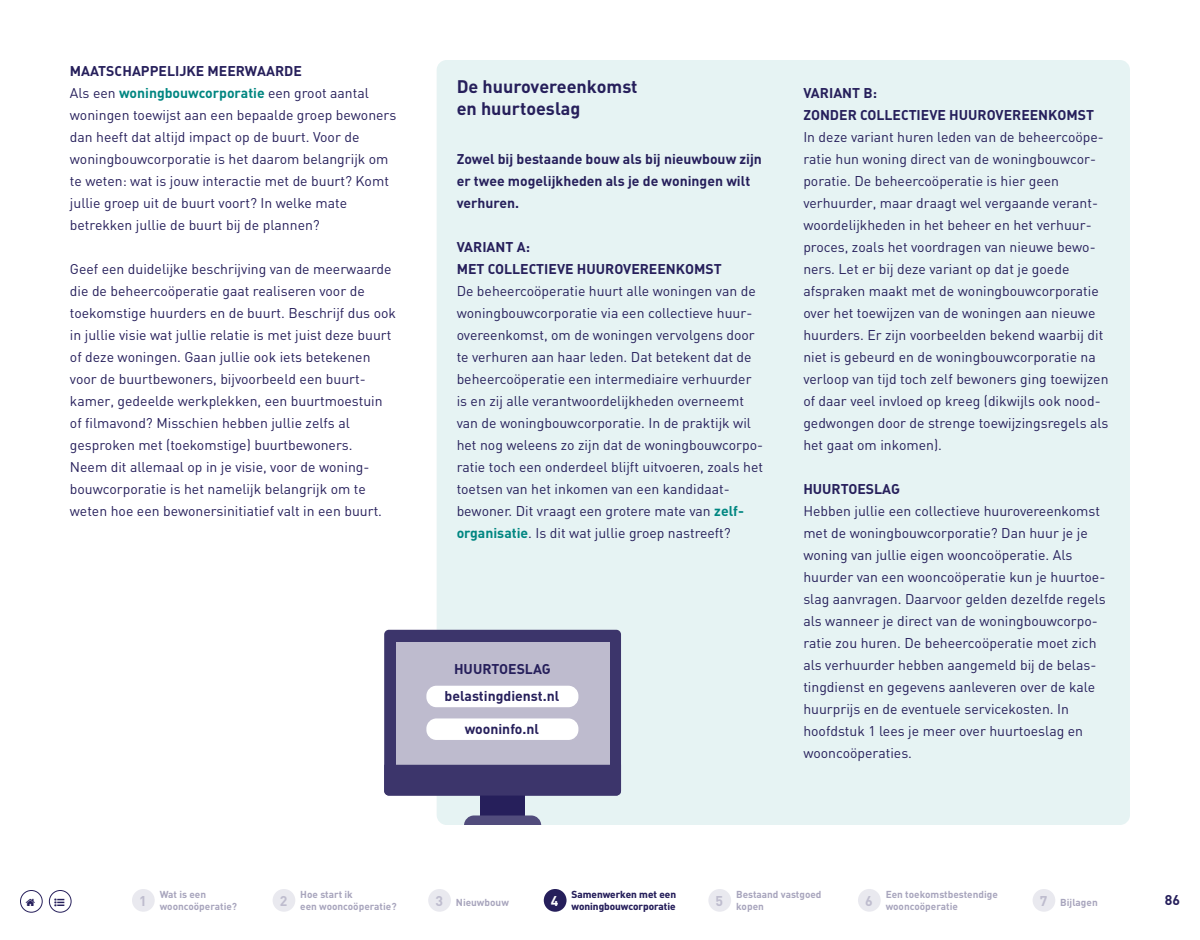
<style>
.page{position:relative;width:1200px;height:940px;background:#fff}
.page>*{position:absolute;margin:0;border:0;box-sizing:border-box;transform-origin:0 0}
.t1{font:700 18px/22px "DIN";color:#261f5b}
.t2{font:14px/22px "DIN";color:#261f5b}
.t3{font:700 14px/22px "DIN";color:#261f5b}
.t4{font:700 14px "DIN";color:#bebcce}
.t5{font:700 14px "DIN";color:#fff}
.t6{font:700 10px/12px "DIN";color:#a8a5bd}
.t7{font:700 10px/12px "DIN";color:#261f5b}
.s1{font-weight:700}
.s2{font-weight:700;color:#008681}
</style>
<div class="page">
<div style="left:437px;top:60px;width:693px;height:765px;background:#e6f3f3;border-radius:10px"></div>
<div style="left:384px;top:630px;width:237px;height:166px;background:#3c356b;border-radius:5px"></div>
<div style="left:480px;top:794px;width:45px;height:25px;background:#261f5b"></div>
<svg style="left:464px;top:815px;width:77px;height:10px"></svg>
<div style="left:396px;top:643px;width:213px;height:140px;background:#bebbce"></div>
<div style="left:384px;top:765px;width:237px;height:31px;background:#3c356b"></div>
<div style="left:426px;top:686px;width:152px;height:21px;background:#fff;border-radius:10px"></div>
<div style="left:426px;top:718px;width:152px;height:22px;background:#fff;border-radius:10px"></div>
<div style="left:132px;top:889px;width:23px;height:23px;background:#e9e9ef;border-radius:50%"></div>
<div style="left:273px;top:889px;width:22px;height:23px;background:#e9e9ef;border-radius:50%"></div>
<div style="left:428px;top:889px;width:23px;height:23px;background:#e9e9ef;border-radius:50%"></div>
<div style="left:708px;top:889px;width:23px;height:23px;background:#e9e9ef;border-radius:50%"></div>
<div style="left:858px;top:889px;width:23px;height:23px;background:#e9e9ef;border-radius:50%"></div>
<div style="left:1033px;top:889px;width:22px;height:23px;background:#e9e9ef;border-radius:50%"></div>
<div style="left:544px;top:889px;width:23px;height:23px;background:#261f5b;border-radius:50%"></div>
<div style="left:20px;top:890px;width:23px;height:23px;border:1px solid #261f5b;border-radius:50%"></div>
<div style="left:49px;top:890px;width:23px;height:23px;border:1px solid #261f5b;border-radius:50%"></div>
<p class="t2" style="left:70px;top:59px;width:328px"><span class="s1">MAATSCHAPPELIJKE MEERWAARDE<br></span>Als een <span class="s2">woningbouwcorporatie</span> een groot aantal woningen toewijst aan een bepaalde groep bewoners dan heeft dat altijd impact op de buurt. Voor de woningbouwcorporatie is het daarom belangrijk om te weten: wat is jouw interactie met de buurt? Komt jullie groep uit de buurt voort? In welke mate betrekken jullie de buurt bij de plannen?</p>
<p class="t2" style="left:70px;top:257px;width:328px">Geef een duidelijke beschrijving van de meerwaarde die de beheercoöperatie gaat realiseren voor de toekomstige huurders en de buurt. Beschrijf dus ook in jullie visie wat jullie relatie is met juist deze buurt of deze woningen. Gaan jullie ook iets betekenen voor de buurtbewoners, bijvoorbeeld een buurt&shy;kamer, gedeelde werkplekken, een buurtmoestuin of filmavond? Misschien hebben jullie zelfs al gesproken met (toekomstige) buurtbewoners.<br>Neem dit allemaal op in je visie, voor de woning&shy;bouwcorporatie is het namelijk belangrijk om te weten hoe een bewonersinitiatief valt in een buurt.</p>
<p class="t1" style="left:457px;top:75px;width:182px">De huurovereenkomst en huurtoeslag</p>
<p class="t3" style="left:457px;top:147px;width:307px">Zowel bij bestaande bouw als bij nieuwbouw zijn er twee mogelijkheden als je de woningen wilt verhuren.</p>
<p class="t3" style="left:457px;top:235px;width:267px">VARIANT A:<br>MET COLLECTIEVE HUUROVEREENKOMST</p>
<p class="t2" style="left:457px;top:279px;width:308px">De beheercoöperatie huurt alle woningen van de woningbouwcorporatie via een collectieve huur&shy;overeenkomst, om de woningen vervolgens door te verhuren aan haar leden. Dat betekent dat de beheercoöperatie een intermediaire verhuurder is en zij alle verantwoordelijkheden overneemt van de woningbouwcorporatie. In de praktijk wil het nog weleens zo zijn dat de woningbouwcorpo&shy;ratie toch een onderdeel blijft uitvoeren, zoals het toetsen van het inkomen van een kandidaat&shy;bewoner. Dit vraagt een grotere mate van <span class="s2">zelf&shy;organisatie</span>. Is dit wat jullie groep nastreeft?</p>
<p class="t3" style="left:445px;top:655px;width:116px;line-height:27.5px;text-align:center">HUURTOESLAG belastingdienst.nl</p>
<p class="t3" style="left:465px;top:718px;width:76px">wooninfo.nl</p>
<p class="t3" style="left:803px;top:81px;width:292px">VARIANT B:<br>ZONDER COLLECTIEVE HUUROVEREENKOMST</p>
<p class="t2" style="left:803px;top:125px;width:307px">In deze variant huren leden van de beheercoöpe&shy;ratie hun woning direct van de woningbouwcor&shy;poratie. De beheercoöperatie is hier geen verhuurder, maar draagt wel vergaande verant&shy;woordelijkheden in het beheer en het verhuur&shy;proces, zoals het voordragen van nieuwe bewo&shy;ners. Let er bij deze variant op dat je goede afspraken maakt met de woningbouwcorporatie over het toewijzen van de woningen aan nieuwe huurders. Er zijn voorbeelden bekend waarbij dit niet is gebeurd en de woningbouwcorporatie na verloop van tijd toch zelf bewoners ging toewijzen of daar veel invloed op kreeg (dikwijls ook nood&shy;gedwongen door de strenge toewijzingsregels als het gaat om inkomen).</p>
<p class="t3" style="left:803px;top:477px;width:98px">HUURTOESLAG</p>
<p class="t2" style="left:803px;top:499px;width:304px">Hebben jullie een collectieve huurovereenkomst met de woningbouwcorporatie? Dan huur je je woning van jullie eigen wooncoöperatie. Als huurder van een wooncoöperatie kun je huurtoe&shy;slag aanvragen. Daarvoor gelden dezelfde regels als wanneer je direct van de woningbouwcorpo&shy;ratie zou huren. De beheercoöperatie moet zich als verhuurder hebben aangemeld bij de belas&shy;tingdienst en gegevens aanleveren over de kale huurprijs en de eventuele servicekosten. In hoofdstuk 1 lees je meer over huurtoeslag en wooncoöperaties.</p>
<p class="t4" style="left:139px;top:892px;width:9px">1</p>
<p class="t6" style="left:160px;top:888px;width:79px">Wat is een wooncoöperatie?</p>
<p class="t4" style="left:280px;top:892px;width:9px">2</p>
<p class="t6" style="left:300px;top:888px;width:98px">Hoe start ik<br>een wooncoöperatie?</p>
<p class="t4" style="left:435px;top:892px;width:9px">3</p>
<p class="t6" style="left:456px;top:896px;width:55px">Nieuwbouw</p>
<p class="t4" style="left:716px;top:892px;width:9px">5</p>
<p class="t6" style="left:736px;top:888px;width:87px">Bestaand vastgoed kopen</p>
<p class="t4" style="left:865px;top:892px;width:9px">6</p>
<p class="t6" style="left:886px;top:888px;width:114px">Een toekomstbestendige wooncoöperatie</p>
<p class="t4" style="left:1040px;top:892px;width:9px">7</p>
<p class="t7" style="left:572px;top:888px;width:106px">Samenwerken met een woningbouwcorporatie</p>
<p class="t5" style="left:551px;top:892px;width:9px">4</p>
<p class="t6" style="left:1060px;top:896px;width:39px">Bijlagen</p>
<p class="t3" style="left:1165px;top:889px;width:17px">86</p>
</div>
